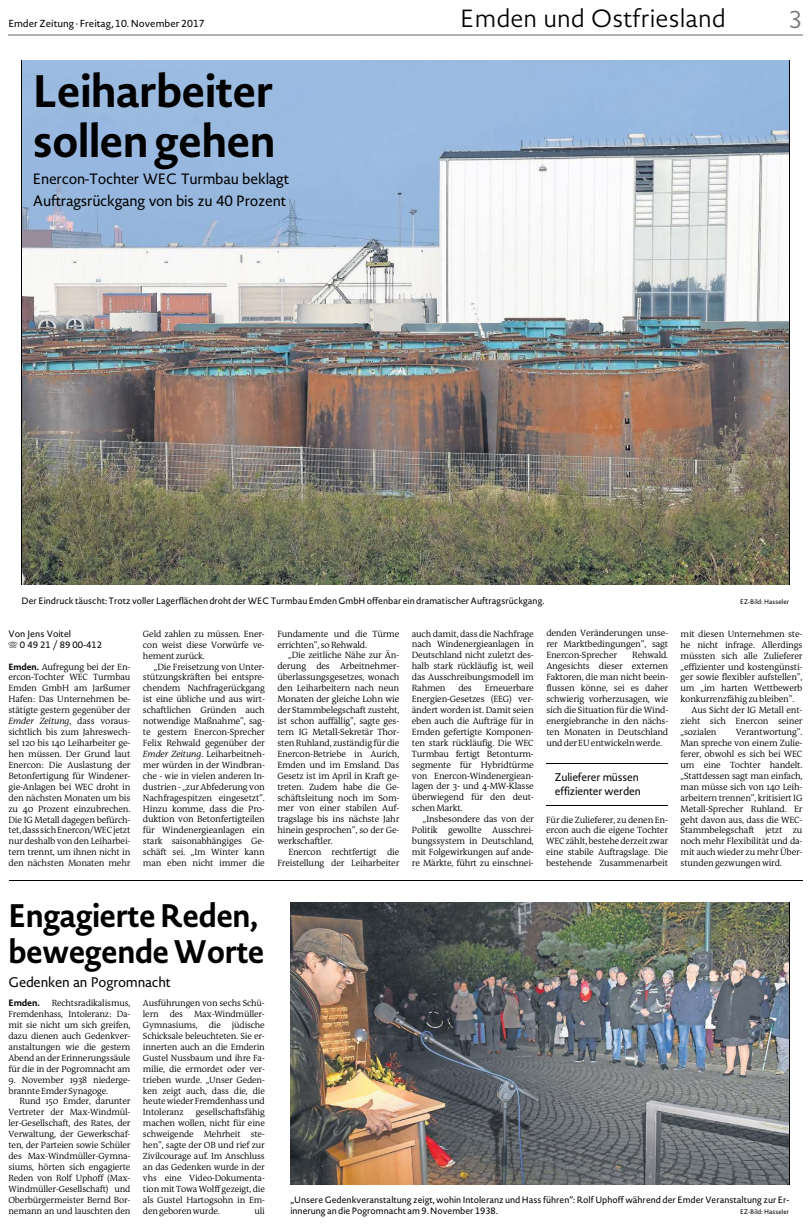
<style>
.page{position:relative;width:811px;height:1225px;background:#fff}
.page>*{position:absolute;margin:0;border:0;box-sizing:border-box;transform-origin:0 0}
.t1{font:700 44.8px/49.2px "Novel Sans Pro";letter-spacing:-.02em;color:#000}
.t2{font:700 32.1px/36.1px "Novel Sans Pro";letter-spacing:-.02em;color:#000;scale:.95 1}
.t3{font:300 24.5px "Novel Sans Pro";color:#000}
.t4{font:300 24px "Novel Sans Pro";color:#77787b}
.t5{font:14.7px/21.8px "Novel Sans Pro";letter-spacing:-.02em;color:#000}
.t6{font:13.8px "Novel Sans Pro";letter-spacing:-.02em;color:#000}
.t7{font:10.9px/14.2px "Novel Sans Pro";letter-spacing:-.02em;color:#000}
.t8{font:10px "Novel Sans Pro";color:#000}
.t9{font:300 9.2px/10.9px "The Antiqua B W4";letter-spacing:-.02em;color:#000;text-align:justify}
.t10{font:300 9.1px/10.9px "The Antiqua B W4";letter-spacing:-.02em;color:#000;text-align:justify}
.t11{font:9.1px/10.9px "Novel Sans Pro";color:#000}
.t12{font:700 9.1px "Novel Sans Pro";letter-spacing:-.01em;color:#000}
.t13{font:6.6px "Novel Sans Pro";color:#000}
.s1{font-family:"EZ Logo"}
.s2{font-family:"Novel Sans Pro";font-weight:700;font-size:8.8px}
.s3{font-style:italic}
</style>
<div class="page">
<hr style="left:10px;top:34px;width:791px;height:1px;background:#b3b3b3">
<hr style="left:291px;top:901px;width:498px;height:1px;background:#000">
<hr style="left:291px;top:1184px;width:498px;height:1px;background:#000">
<hr style="left:789px;top:902px;width:1px;height:282px;background:#000">
<hr style="left:290px;top:902px;width:1px;height:282px;background:#000">
<img style="left:291px;top:902px;width:498px;height:282px">
<hr style="left:9px;top:880px;width:793px;height:1px;background:#000">
<hr style="left:546px;top:763px;width:122px;height:1px;background:#000">
<hr style="left:546px;top:806px;width:122px;height:1px;background:#000">
<hr style="left:22px;top:60px;width:767px;height:1px;background:#000">
<hr style="left:22px;top:584px;width:767px;height:1px;background:#000">
<hr style="left:789px;top:61px;width:1px;height:523px;background:#000">
<img style="left:22px;top:61px;width:767px;height:523px">
<h3 class="t3" style="left:460px;top:1px;width:267px">Emden und Ostfriesland</h3>
<p class="t8" style="left:9px;top:16px;width:198px">Emder Zeitung · Freitag, 10. November 2017</p>
<h3 class="t4" style="left:788px;top:3px;width:16px">3</h3>
<h1 class="t1" style="left:33px;top:66px;width:244px">Leiharbeiter sollengehen</h1>
<h3 class="t5" style="left:33px;top:167px;width:258px">Enercon-Tochter WEC Turmbau beklagt<br>Auftragsrückgang von bis zu 40 Prozent</h3>
<p class="t11" style="left:22px;top:595px;width:524px">Der Eindruck täuscht:Trotz voller Lagerflächen droht derWECTurmbau Emden GmbHoffenbar ein dramatischer Auftragsrückgang.</p>
<p class="t13" style="left:740px;top:597px;width:51px">EZ-Bild: Hasseler</p>
<p class="t11" style="left:9px;top:628px;width:95px">Von Jens Voitel<br><span class="s1">s</span> 0 49 21 / 89 00-412</p>
<p class="t9" style="left:9px;top:661px;width:123px"><span class="s2">Emden.</span> Aufregung bei der En&shy;ercon-Tochter WEC Turmbau Emden GmbH am Jarßumer Hafen: Das Unternehmen be&shy;stätigte gestern gegenüber der <span class="s3">Emder Zeitung</span>, dass voraus&shy;sichtlich bis zum Jahreswech&shy;sel 120 bis 140 Leiharbeiter ge&shy;hen müssen. Der Grund laut Enercon: Die Auslastung der Betonfertigung für Windener&shy;gie-Anlagen bei WEC droht in den nächsten Monaten um bis zu 40 Prozent einzubrechen.<br>Die IG Metall dagegen befürch&shy;tet,dasssichEnercon/WECjetzt nur deshalb von den Leiharbei&shy;tern trennt, um ihnen nicht in den nächsten Monaten mehr</p>
<p class="t9" style="left:143px;top:628px;width:123px">Geld zahlen zu müssen. Ener&shy;con weist diese Vorwürfe ve&shy;hement zurück.</p>
<p class="t9" style="left:143px;top:661px;width:123px;text-indent:11px">„Die Freisetzung von Unter&shy;stützungskräften bei entspre&shy;chendem Nachfragerückgang ist eine übliche und aus wirt&shy;schaftlichen Gründen auch notwendige Maßnahme”, sag&shy;te gestern Enercon-Sprecher Felix Rehwald gegenüber der <span class="s3">Emder Zeitung</span>. Leiharbeitneh&shy;mer würden in der Windbran&shy;che - wie in vielen anderen In&shy;dustrien - „zur Abfederung von Nachfragespitzen eingesetzt”.<br>Hinzu komme, dass die Pro&shy;duktion von Betonfertigteilen für Windenergieanlagen ein stark saisonabhängiges Ge&shy;schäft sei. „Im Winter kann man eben nicht immer die</p>
<p class="t9" style="left:277px;top:628px;width:123px">Fundamente und die Türme errichten”, soRehwald.</p>
<p class="t9" style="left:277px;top:650px;width:123px;text-indent:11px">„Die zeitliche Nähe zur Än&shy;derung des Arbeitnehmer&shy;überlassungsgesetzes, wonach den Leiharbeitern nach neun Monaten der gleiche Lohn wie der Stammbelegschaft zusteht, ist schon auffällig”, sagte ges&shy;tern IG Metall-Sekretär Thor&shy;sten Ruhland, zuständig für die Enercon-Betriebe in Aurich, Emden und im Emsland. Das Gesetz ist im April in Kraft ge&shy;treten. Zudem habe die Ge&shy;schäftsleitung noch im Som&shy;mer von einer stabilen Auf&shy;tragslage bis ins nächste Jahr hinein gesprochen”, so der Ge&shy;werkschaftler.</p>
<p class="t9" style="left:277px;top:846px;width:123px;text-align:right">Enercon rechtfertigt die<br>Freistellung der Leiharbeiter</p>
<p class="t9" style="left:412px;top:628px;width:123px">auch damit, dass die Nachfrage nach Windenergieanlagen in Deutschland nicht zuletzt des&shy;halb stark rückläufig ist, weil das Ausschreibungsmodell im Rahmen</p>
<p class="t9" style="left:412px;top:682px;width:123px;text-indent:73px">Erneuerbare Energien-Gesetzes (EEG) ver&shy;ändert worden ist. Damit seien eben auch die Aufträge für in Emden gefertigte Komponen&shy;ten stark rückläufig. Die WEC Turmbau fertigt Betonturm&shy;segmente für Hybridtürme von Enercon-Windenergiean&shy;lagen der 3- und 4-MW-Klasse überwiegend für den deut&shy;schenMarkt.</p>
<p class="t9" style="left:412px;top:813px;width:123px;text-indent:11px">„Insbesondere das von der Politik gewollte Ausschrei&shy;bungssystem in Deutschland, mit Folgewirkungen auf ande&shy;re Märkte, führt zu einschnei-</p>
<p class="t9" style="left:458px;top:682px;width:15px">des</p>
<p class="t9" style="left:546px;top:628px;width:123px">denden Veränderungen unse&shy;rer Marktbedingungen”, sagt Enercon-Sprecher</p>
<p class="t9" style="left:546px;top:650px;width:123px;text-indent:86px">Rehwald.<br>Angesichts dieser externen Faktoren, die man nicht beein&shy;flussen könne, sei es daher schwierig vorherzusagen, wie sich die Situation für die Wind&shy;energiebranche in den nächs&shy;ten Monaten in Deutschland undderEUentwickelnwerde.</p>
<p class="t7" style="left:555px;top:770px;width:87px">Zulieferer müssen effizienter werden</p>
<p class="t9" style="left:546px;top:814px;width:123px">Für die Zulieferer, zu denen En&shy;ercon auch die eigene Tochter WECzählt,bestehederzeit zwar eine stabile Auftragslage. Die bestehende Zusammenarbeit</p>
<p class="t9" style="left:680px;top:628px;width:123px">mit diesen Unternehmen ste-</p>
<p class="t9" style="left:680px;top:639px;width:123px">he nicht infrage. Allerdings</p>
<p class="t9" style="left:680px;top:650px;width:123px">müssten sich alle Zulieferer</p>
<p class="t9" style="left:680px;top:661px;width:123px">„effizienter und kostengünsti-</p>
<p class="t9" style="left:680px;top:672px;width:123px">ger sowie flexibler aufstellen”,</p>
<p class="t9" style="left:680px;top:683px;width:123px">um „im harten Wettbewerb</p>
<p class="t9" style="left:680px;top:694px;width:115px">konkurrenzfähigzubleiben”.</p>
<p class="t9" style="left:691px;top:704px;width:112px">Aus Sicht der IG Metall ent-</p>
<p class="t9" style="left:680px;top:715px;width:123px">zieht sich Enercon seiner</p>
<p class="t9" style="left:680px;top:726px;width:38px">„sozialen</p>
<p class="t9" style="left:680px;top:726px;width:123px;text-indent:55px">Verantwortung”.<br>Man spreche von einem Zulie&shy;ferer, obwohl es sich bei WEC um eine Tochter handelt. „Stattdessen sagt man einfach, man müsse sich von 140 Leih&shy;arbeitern trennen”, kritisiert IG Metall-Sprecher Ruhland. Er geht davon aus, dass die WEC-Stammbelegschaft jetzt zu noch mehr Flexibilität und da&shy;mit auch wieder zu mehr Über&shy;stundengezwungenwird.</p>
<h2 class="t2" style="left:9px;top:896px;width:271px">Engagierte Reden, bewegende Worte</h2>
<h3 class="t6" style="left:9px;top:972px;width:164px">Gedenken an Pogromnacht</h3>
<p class="t12" style="left:9px;top:996px;width:33px">Emden.</p>
<p class="t10" style="left:9px;top:997px;width:123px;text-indent:43px">Rechtsradikalismus, Fremdenhass, Intoleranz: Da&shy;mit sie nicht um sich greifen, dazu dienen auch Gedenkver&shy;anstaltungen wie die gestern Abend an der Erinnerungssäule für die in der Pogromnacht am</p>
<p class="t10" style="left:9px;top:1074px;width:123px">9. November 1938 niederge&shy;brannteEmder Synagoge.</p>
<p class="t10" style="left:9px;top:1096px;width:123px;text-indent:11px">Rund 150 Emder, darunter Vertreter der Max-Windmül&shy;ler-Gesellschaft, des Rates, der Verwaltung, der Gewerkschaf&shy;ten, der Parteien sowie Schüler des Max-Windmüller-Gymna&shy;siums, hörten sich engagierte Reden von Rolf Uphoff (Max-Windmüller-Gesellschaft) und Oberbürgermeister Bernd Bor&shy;nemann an und lauschten den</p>
<p class="t10" style="left:143px;top:997px;width:123px">Ausführungen von sechs Schü&shy;lern des Max-Windmüller-Gymnasiums, die jüdische Schicksale beleuchteten. Sie er&shy;innerten auch an die Emderin Gustel Nussbaum und ihre Fa&shy;milie, die ermordet oder ver&shy;trieben wurde. „Unser Geden&shy;ken zeigt auch, dass die, die heutewiederFremdenhassund Intoleranz</p>
<p class="t10" style="left:143px;top:1107px;width:123px;text-indent:53px">gesellschaftsfähig machen wollen, nicht für eine schweigende Mehrheit ste&shy;hen”, sagte der OB und rief zur Zivilcourage auf. Im Anschluss an das Gedenken wurde in der vhs eine Video-Dokumenta&shy;tion mit Towa Wolff gezeigt, die als Gustel Hartogsohn in Em&shy;dengeborenwurde.</p>
<p class="t10" style="left:254px;top:1205px;width:12px">uli</p>
<p class="t11" style="left:290px;top:1193px;width:500px">„Unsere Gedenkveranstaltung zeigt, wohin Intoleranz und Hass führen”: Rolf Uphoff während der Emder Veranstaltung zur Er&shy;innerung an diePogromnacht am 9. November 1938.</p>
<p class="t13" style="left:740px;top:1206px;width:51px">EZ-Bild: Hasseler</p>
</div>
